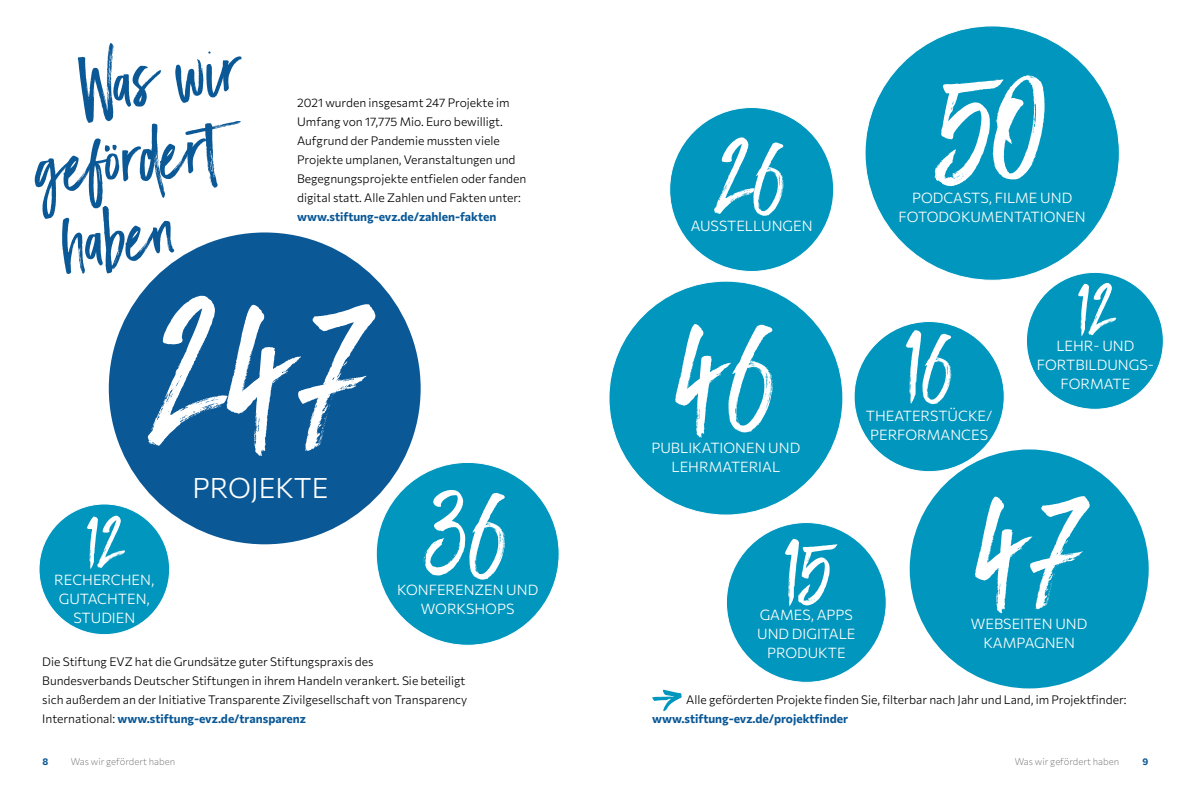
<style>
.page{position:relative;width:1191px;height:794px;background:#fff}
.page>*{position:absolute;margin:0;border:0;box-sizing:border-box;transform-origin:0 0}
.t1{font:172.8px "Black Diamond";color:#fff}
.t2{font:135px "Black Diamond";color:#fff}
.t3{font:133.2px "Black Diamond";color:#fff}
.t4{font:129.6px "Black Diamond";color:#fff}
.t5{font:104.4px "Black Diamond";color:#fff}
.t6{font:88.2px "Black Diamond";color:#fff}
.t7{font:84.6px "Black Diamond";color:#fff}
.t8{font:77.4px "Black Diamond";color:#fff}
.t9{font:70px/77px "Black Diamond";color:#0a5896}
.t10{font:60.3px "Black Diamond";color:#fff}
.t11{font:300 28px "Commissioner";color:#fff}
.t12{font:300 14.4px/18.9px "Commissioner";color:#fff;text-align:center}
.t13{font:300 12px/19px "Commissioner";color:#000}
.t14{font:700 12px "Commissioner";color:#0a5896}
.t15{font:200 9.5px "Commissioner";color:#706f6f}
.t16{font:700 9.5px "Commissioner";color:#0a5896}
.s1{font-weight:700;color:#0a5896}
</style>
<div class="page">
<svg style="left:652px;top:690px;width:29px;height:21px"></svg>
<div style="left:376px;top:462px;width:183px;height:183px;background:#0096bd;border-radius:50%"></div>
<div style="left:609px;top:281px;width:234px;height:234px;background:#0096bd;border-radius:50%"></div>
<div style="left:109px;top:232px;width:311px;height:312px;background:#0a5896;border-radius:50%"></div>
<div style="left:669px;top:107px;width:164px;height:164px;background:#0096bd;border-radius:50%"></div>
<div style="left:1026px;top:272px;width:137px;height:137px;background:#0096bd;border-radius:50%"></div>
<div style="left:39px;top:504px;width:131px;height:130px;background:#0096bd;border-radius:50%"></div>
<div style="left:726px;top:522px;width:160px;height:160px;background:#0096bd;border-radius:50%"></div>
<div style="left:854px;top:321px;width:150px;height:150px;background:#0096bd;border-radius:50%"></div>
<div style="left:865px;top:26px;width:254px;height:254px;background:#0096bd;border-radius:50%"></div>
<div style="left:909px;top:449px;width:239px;height:239px;background:#0096bd;border-radius:50%"></div>
<h3 class="t9" style="left:23px;top:51px;width:218px;text-indent:51px;rotate:-7deg">Was wir gefördert haben</h3>
<p class="t13" style="left:297px;top:92px;width:231px">2021 wurden insgesamt 247 Projekte im Umfang von 17,775 Mio. Euro bewilligt.<br>Aufgrund der Pandemie mussten viele Projekte umplanen, Veranstaltungen und Begegnungsprojekte entfielen oder fanden digital statt. Alle Zahlen und Fakten unter:</p>
<p class="t14" style="left:297px;top:207px;width:201px">www.stiftung-evz.de/zahlen-fakten</p>
<h1 class="t1" style="left:150px;top:248px;width:221px">247</h1>
<h3 class="t11" style="left:192px;top:466px;width:138px">PROJEKTE</h3>
<h3 class="t10" style="left:85px;top:499px;width:40px">12</h3>
<p class="t12" style="left:54px;top:569px;width:101px">RECHERCHEN,<br>GUTACHTEN,<br>STUDIEN</p>
<h3 class="t5" style="left:425px;top:458px;width:86px">36</h3>
<p class="t12" style="left:397px;top:579px;width:143px">KONFERENZEN UND<br>WORKSHOPS</p>
<p class="t13" style="left:42px;top:651px;width:426px">Die Stiftung EVZ hat die Grundsätze guter Stiftungspraxis des<br>Bundesverbands Deutscher Stiftungen in ihrem Handeln verankert. Sie beteiligt sich außerdem an der Initiative Transparente Zivilgesellschaft von Transparency International: <span class="s1">www.stiftung-evz.de/transparenz</span></p>
<h3 class="t6" style="left:715px;top:113px;width:74px">26</h3>
<p class="t12" style="left:690px;top:215px;width:123px">AUSSTELLUNGEN</p>
<h2 class="t2" style="left:937px;top:31px;width:111px">50</h2>
<p class="t12" style="left:898px;top:188px;width:189px">PODCASTS, FILME UND<br>FOTODOKUMENTATIONEN</p>
<h3 class="t4" style="left:673px;top:281px;width:108px">46</h3>
<p class="t12" style="left:651px;top:437px;width:150px">PUBLIKATIONEN UND<br>LEHRMATERIAL</p>
<h3 class="t8" style="left:782px;top:516px;width:50px">15</h3>
<p class="t12" style="left:757px;top:604px;width:100px">GAMES, APPS<br>UND DIGITALE<br>PRODUKTE</p>
<h3 class="t7" style="left:903px;top:305px;width:54px">16</h3>
<p class="t12" style="left:865px;top:405px;width:128px">THEATERSTÜCKE/<br>PERFORMANCES</p>
<h3 class="t10" style="left:1076px;top:266px;width:40px">12</h3>
<p class="t12" style="left:1037px;top:336px;width:116px">LEHR- UND<br>FORTBILDUNGS-<br>FORMATE</p>
<h3 class="t3" style="left:972px;top:453px;width:115px">47</h3>
<p class="t12" style="left:971px;top:613px;width:118px">WEBSEITEN UND<br>KAMPAGNEN</p>
<p class="t13" style="left:686px;top:689px;width:442px">Alle geförderten Projekte finden Sie, filterbar nach Jahr und Land, im Projektfinder:</p>
<p class="t14" style="left:652px;top:709px;width:197px">www.stiftung-evz.de/projektfinder</p>
<p class="t16" style="left:43px;top:754px;width:7px">8</p>
<p class="t15" style="left:71px;top:754px;width:106px">Was wir gefördert haben</p>
<p class="t15" style="left:1015px;top:754px;width:106px">Was wir gefördert haben</p>
<p class="t16" style="left:1142px;top:754px;width:7px">9</p>
</div>
